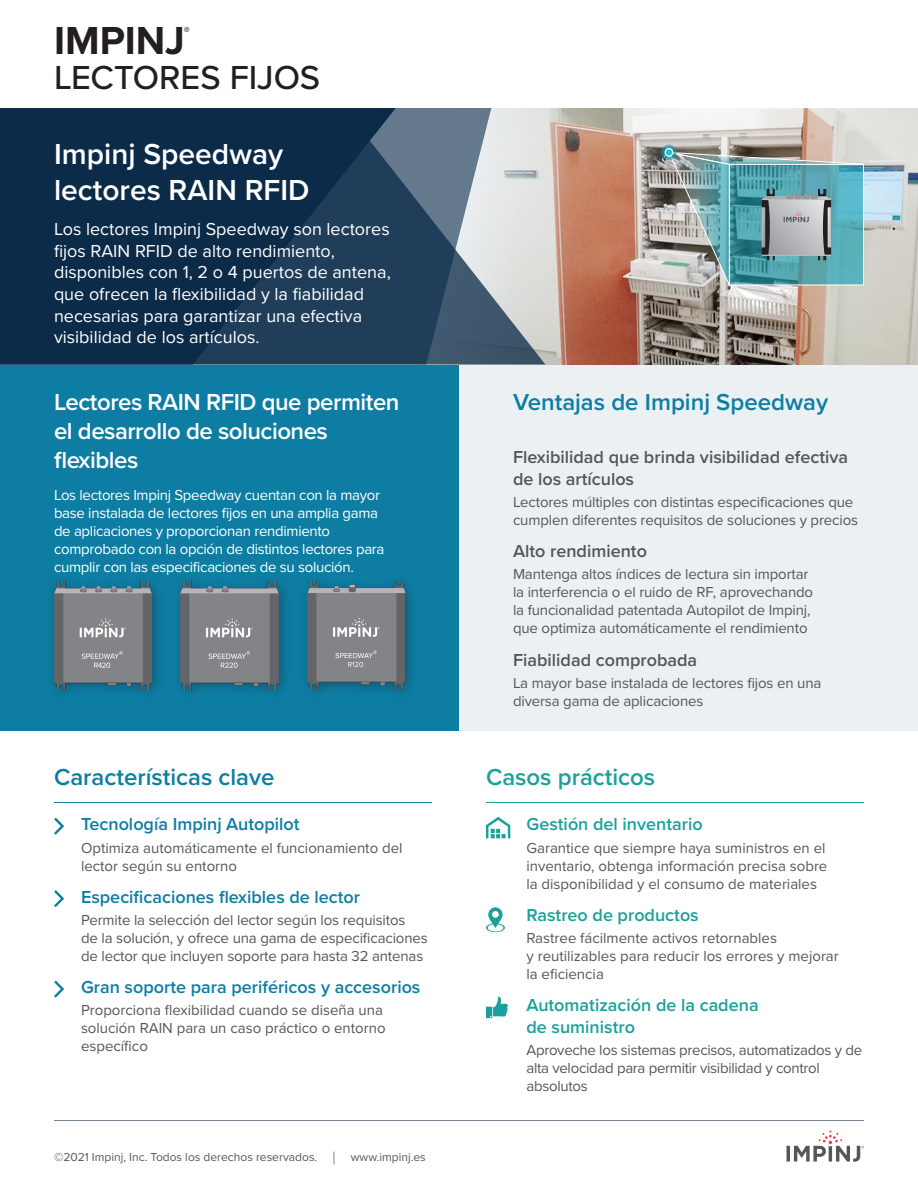
<style>
.page{position:relative;width:918px;height:1188px;background:#fff}
.page>*{position:absolute;margin:0;border:0;box-sizing:border-box;transform-origin:0 0}
.t1{font:700 40.5px "Proxima Nova";color:#231f20}
.t2{font:500 34.5px "Proxima Nova";color:#231f20}
.Product_Name{font:600 30px/36px "Proxima Nova";color:#fff}
.t3{font:600 24px/28.8px "Proxima Nova";letter-spacing:-.02em;color:#fff}
.H1_Rule{font:600 24px "Proxima Nova";color:#0d7da4}
.H1_Rule-2{font:600 24px "Proxima Nova";color:#1ca09b}
.Intro{font:18px/21.6px "Proxima Nova";color:#fff}
.H2_Key_Features{font:600 18px "Proxima Nova";color:#0d7da4}
.t4{font:600 18px/21.6px "Proxima Nova";color:#54575a}
.H2_Use_Cases{font:600 18px/21.6px "Proxima Nova";color:#1ca09b}
.Key_Feature_Body{font:15px/18px "Proxima Nova";letter-spacing:-.01em;color:#54575a}
.t5{font:15px/18px "Proxima Nova";letter-spacing:-.02em;color:#fff}
.t6{font:12px "Proxima Nova";color:#54575a}
.t7{font:12px "Proxima Nova Extrabld";color:#231f20}
.s1{font-size:18px}
</style>
<div class="page">
<svg style="left:787px;top:1130px;width:77px;height:32px"></svg>
<hr style="left:54px;top:1120px;width:810px;height:1px;background:#788592">
<div style="left:0;top:364px;width:459px;height:367px;background:#0d7da4"></div>
<div style="left:459px;top:364px;width:459px;height:367px;background:#ebf0f2"></div>
<img style="left:545px;top:108px;width:373px;height:256px">
<svg style="left:519px;top:108px;width:26px;height:256px;background:#d2d5d3"></svg>
<svg style="left:396px;top:108px;width:123px;height:256px;background:#718494"></svg>
<svg style="left:0;top:108px;width:396px;height:256px;background:#10304d"></svg>
<hr style="left:54px;top:802px;width:378px;height:1px;background:#0d7da4">
<svg style="left:54px;top:818px;width:10px;height:17px"></svg>
<svg style="left:54px;top:890px;width:10px;height:17px"></svg>
<svg style="left:54px;top:981px;width:10px;height:17px"></svg>
<hr style="left:486px;top:802px;width:378px;height:1px;background:#1ca09b">
<svg style="left:486px;top:817px;width:24px;height:21px"></svg>
<svg style="left:486px;top:907px;width:19px;height:25px"></svg>
<svg style="left:486px;top:996px;width:22px;height:22px"></svg>
<svg style="left:661px;top:145px;width:16px;height:15px"></svg>
<div style="left:665px;top:149px;width:8px;height:7px;background:#1ac1de;border-radius:50%"></div>
<div style="left:665px;top:148px;width:8px;height:9px;border:1px solid #fff;border-radius:50%"></div>
<img style="left:661px;top:151px;width:203px;height:134px">
<div style="left:46px;top:573px;width:119px;height:129px;background:#231f20;opacity:.4"></div>
<img style="left:54px;top:581px;width:98px;height:109px">
<div style="left:299px;top:574px;width:119px;height:129px;background:#231f20;opacity:.4"></div>
<img style="left:307px;top:581px;width:98px;height:109px">
<div style="left:173px;top:573px;width:119px;height:129px;background:#231f20;opacity:.4"></div>
<img style="left:181px;top:581px;width:97px;height:109px">
<p class="t1" style="left:54px;top:11px;width:132px">IMPINJ</p>
<p class="t7" style="left:184px;top:23px;width:7px">®</p>
<p class="t2" style="left:54px;top:57px;width:268px">LECTORES FIJOS</p>
<p class="Product_Name" style="left:54px;top:137px;width:257px">Impinj Speedway lectores RAIN RFID</p>
<p class="Intro" style="left:54px;top:219px;width:338px">Los lectores Impinj Speedway son lectores fijos RAIN RFID de alto rendimiento, disponibles con 1, 2 o 4 puertos de antena, que ofrecen la flexibilidad y la fiabilidad necesarias para garantizar una efectiva visibilidad de los artículos.</p>
<h1 class="t3" style="left:54px;top:389px;width:347px">Lectores RAIN RFID que permiten el desarrollo de soluciones flexibles</h1>
<p class="t5" style="left:54px;top:486px;width:332px">Los lectores Impinj Speedway cuentan con la mayor base instalada de lectores fijos en una amplia gama de aplicaciones y proporcionan rendimiento comprobado con la opción de distintos lectores para cumplir con las especificaciones de su solución.</p>
<p class="H1_Rule" style="left:54px;top:762px;width:222px">Características clave</p>
<p class="H2_Key_Features" style="left:81px;top:814px;width:220px">Tecnología Impinj Autopilot</p>
<p class="Key_Feature_Body" style="left:81px;top:839px;width:323px">Optimiza automáticamente el funcionamiento del lector según su entorno</p>
<p class="H2_Key_Features" style="left:81px;top:886px;width:281px">Especificaciones flexibles de lector</p>
<p class="Key_Feature_Body" style="left:81px;top:911px;width:348px">Permite la selección del lector según los requisitos<br>de la solución, y ofrece una gama de especificaciones de lector que incluyen soporte para hasta 32 antenas</p>
<p class="H2_Key_Features" style="left:81px;top:977px;width:341px">Gran soporte para periféricos y accesorios</p>
<p class="Key_Feature_Body" style="left:81px;top:1002px;width:306px">Proporciona flexibilidad cuando se diseña una solución RAIN para un caso práctico o entorno específico</p>
<p class="t6" style="left:54px;top:1150px;width:283px">©2021 Impinj, Inc. Todos los derechos reservados. <span class="s1">|</span></p>
<p class="t6" style="left:351px;top:1150px;width:76px">www.impinj.es</p>
<h1 class="H1_Rule" style="left:513px;top:388px;width:317px">Ventajas de Impinj Speedway</h1>
<h2 class="t4" style="left:513px;top:447px;width:337px">Flexibilidad que brinda visibilidad efectiva de los artículos</h2>
<p class="Key_Feature_Body" style="left:513px;top:493px;width:347px">Lectores múltiples con distintas especificaciones que cumplen diferentes requisitos de soluciones y precios</p>
<h2 class="t4" style="left:513px;top:541px;width:136px">Alto rendimiento</h2>
<p class="Key_Feature_Body" style="left:513px;top:566px;width:302px">Mantenga altos índices de lectura sin importar la interferencia o el ruido de RF, aprovechando la funcionalidad patentada Autopilot de Impinj, que optimiza automáticamente el rendimiento</p>
<h2 class="t4" style="left:513px;top:649px;width:186px">Fiabilidad comprobada</h2>
<p class="Key_Feature_Body" style="left:513px;top:674px;width:310px">La mayor base instalada de lectores fijos en una diversa gama de aplicaciones</p>
<p class="H1_Rule-2" style="left:486px;top:762px;width:171px">Casos prácticos</p>
<p class="H2_Use_Cases" style="left:526px;top:814px;width:178px">Gestión del inventario</p>
<p class="Key_Feature_Body" style="left:526px;top:839px;width:302px">Garantice que siempre haya suministros en el inventario, obtenga información precisa sobre la disponibilidad y el consumo de materiales</p>
<p class="H2_Use_Cases" style="left:527px;top:905px;width:174px">Rastreo de productos</p>
<p class="Key_Feature_Body" style="left:526px;top:929px;width:314px">Rastree fácilmente activos retornables<br>y reutilizables para reducir los errores y mejorar la eficiencia</p>
<p class="H2_Use_Cases" style="left:526px;top:995px;width:234px">Automatización de la cadena de suministro</p>
<p class="Key_Feature_Body" style="left:526px;top:1041px;width:337px">Aproveche los sistemas precisos, automatizados y de alta velocidad para permitir visibilidad y control absolutos</p>
</div>
